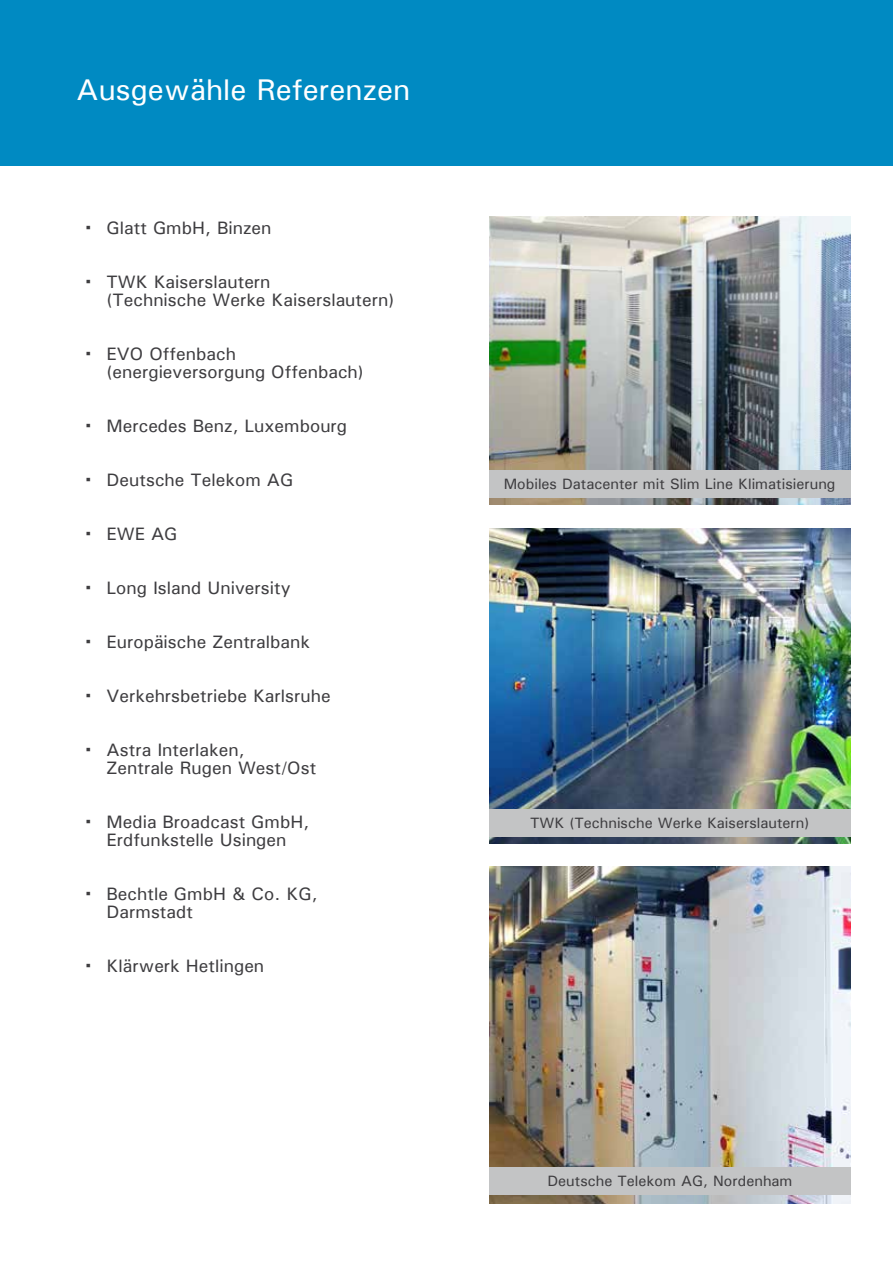
<style>
.page{position:relative;width:893px;height:1263px;background:#fff}
.page>*{position:absolute;margin:0;border:0;box-sizing:border-box;transform-origin:0 0}
.t1{font:500 30px "Univers";color:#fff}
.t2{font:500 18px/18px "Univers";color:#3e3d40}
.t3{font:500 15px "Univers";color:#3e3d40}
</style>
<div class="page">
<div style="left:0;top:0;width:893px;height:166px;background:#008ac2"></div>
<img style="left:489px;top:217px;width:361px;height:288px">
<div style="left:489px;top:470px;width:361px;height:27px;background:#c3c4c5"></div>
<img style="left:489px;top:528px;width:361px;height:315px">
<div style="left:489px;top:809px;width:361px;height:27px;background:#c3c4c5"></div>
<img style="left:489px;top:866px;width:361px;height:337px">
<div style="left:489px;top:1167px;width:361px;height:28px;background:#c3c4c5"></div>
<h1 class="t1" style="left:77px;top:71px;width:335px">Ausgewähle Referenzen</h1>
<p class="t2" style="left:107px;top:219px;width:167px">Glatt GmbH, Binzen</p>
<p class="t2" style="left:107px;top:273px;width:289px">TWK Kaiserslautern<br>(Technische Werke Kaiserslautern)</p>
<p class="t2" style="left:107px;top:345px;width:259px">EVO Offenbach (energieversorgung Offenbach)</p>
<p class="t2" style="left:107px;top:417px;width:242px">Mercedes Benz, Luxembourg</p>
<p class="t2" style="left:107px;top:471px;width:188px">Deutsche Telekom AG</p>
<p class="t2" style="left:107px;top:525px;width:73px">EWE AG</p>
<p class="t2" style="left:107px;top:579px;width:186px">Long Island University</p>
<p class="t2" style="left:107px;top:633px;width:205px">Europäische Zentralbank</p>
<p class="t2" style="left:107px;top:687px;width:226px">Verkehrsbetriebe Karlsruhe</p>
<p class="t2" style="left:107px;top:741px;width:211px">Astra Interlaken,<br>Zentrale Rugen West/Ost</p>
<p class="t2" style="left:107px;top:813px;width:204px">Media Broadcast GmbH,<br>Erdfunkstelle Usingen</p>
<p class="t2" style="left:107px;top:885px;width:213px">Bechtle GmbH &amp; Co. KG,<br>Darmstadt</p>
<p class="t2" style="left:107px;top:957px;width:159px">Klärwerk Hetlingen</p>
<p class="t3" style="left:504px;top:474px;width:333px">Mobiles Datacenter mit Slim Line Klimatisierung</p>
<p class="t3" style="left:530px;top:813px;width:281px">TWK (Technische Werke Kaiserslautern)</p>
<p class="t3" style="left:547px;top:1172px;width:247px">Deutsche Telekom AG, Nordenham</p>
</div>
